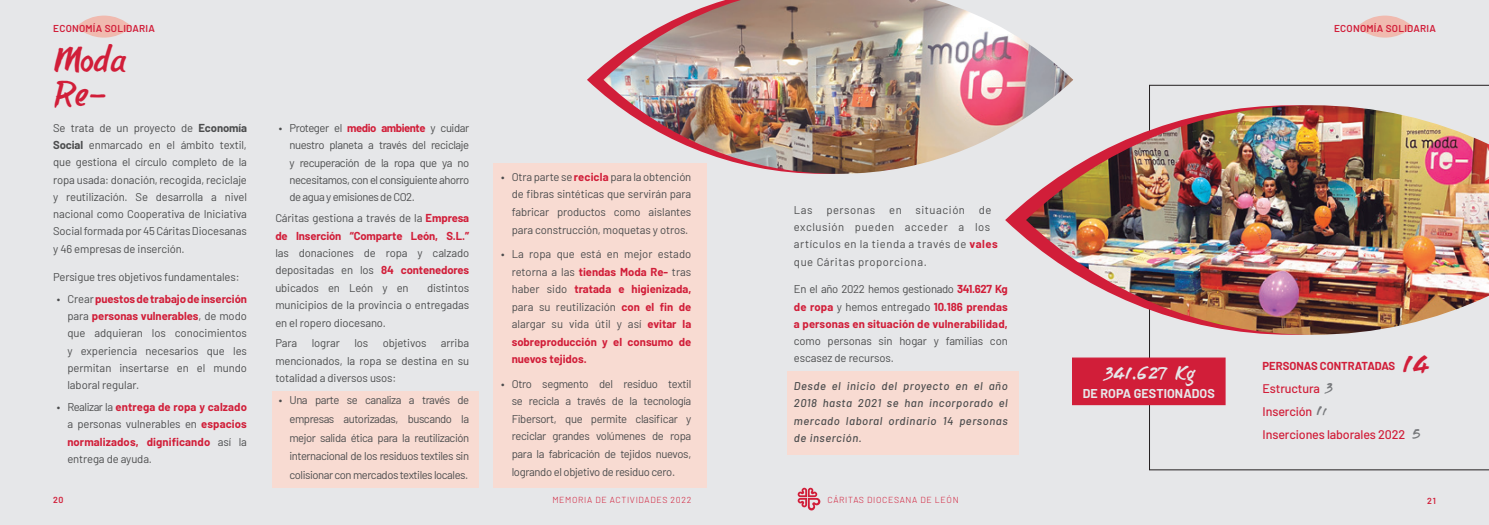
<style>
.page{position:relative;width:1489px;height:525px;background:#fff}
.page>*{position:absolute;margin:0;border:0;box-sizing:border-box;transform-origin:0 0}
.t1{font:42.5px/33.8px "Hello Font ID Qing Hua Xing Kai";letter-spacing:-.01em;color:#d11e39}
.t2{font:32.5px "Hello Font ID Qing Hua Xing Kai";color:#d11e39}
.t3{font:22.5px "Hello Font ID Qing Hua Xing Kai";letter-spacing:.005em;color:#e6e7e9}
.t4{font:500 12.5px/22.9px "Barlow";letter-spacing:-.01em;color:#d11e39}
.t5{font:700 12.5px "Barlow";letter-spacing:.005em;color:#e6e7e9}
.t6{font:11.25px/17.2px "Barlow";letter-spacing:-.01em;color:#4b4c4d;text-align:justify}
.t7{font:700 11.25px/17.5px "Barlow";color:#d11e39;text-align:justify}
.t8{font:italic 500 11.25px/17.2px "Barlow";letter-spacing:.05em;color:#4b4c4d;text-align:justify}
.t9{font:11.25px/17.2px "Barlow";letter-spacing:.05em;color:#4b4c4d}
.t10{font:600 10px "Barlow";letter-spacing:.025em;color:#d11e39}
.t11{font:300 8.75px "Barlow";letter-spacing:.075em;color:#d11e39}
.t12{font:600 8.75px "Barlow";color:#d11e39}
.s1{font-weight:700}
.s2{font-weight:700;color:#d11e39}
.s3{font-weight:400;color:#4b4c4d}
.s4{font-family:"Hello Font ID Qing Hua Xing Kai";font-weight:400;font-size:17.5px;color:#76787b}
.s5{font-family:"Hello Font ID Qing Hua Xing Kai";font-weight:400;font-size:13.75px;color:#76787b}
</style>
<div class="page">
<div style="left:0;top:0;width:1488px;height:524px;background:#e6e7e9"></div>
<div style="left:272px;top:391px;width:206px;height:96px;background:#f8dbd2"></div>
<div style="left:492px;top:163px;width:214px;height:324px;background:#f8dbd2"></div>
<div style="left:787px;top:371px;width:231px;height:83px;background:#f8dbd2"></div>
<svg style="left:76px;top:16px;width:56px;height:22px"></svg>
<div style="left:1357px;top:16px;width:55px;height:22px;background:#f0baaf;border-radius:50%"></div>
<svg style="left:797px;top:487px;width:23px;height:23px"></svg>
<svg style="left:1149px;top:85px;width:339px;height:384px"></svg>
<img style="left:1025px;top:105px;width:463px;height:229px">
<div style="left:1071px;top:357px;width:154px;height:48px;background:#d11e39;border:1px solid #d11e39"></div>
<img style="left:603px;top:0;width:470px;height:174px">
<p class="t10" style="left:53px;top:21px;width:103px">ECONOMÍA SOLIDARIA</p>
<h1 class="t1" style="left:53px;top:44px;width:75px">Moda<br>Re-</h1>
<p class="t6" style="left:53px;top:118px;width:195px">Se trata de un proyecto de <span class="s1">Economía Social</span> enmarcado en el ámbito textil, que gestiona el círculo completo de la ropa usada: donación, recogida, reciclaje y reutilización. Se desarrolla a nivel nacional como Cooperativa de Iniciativa Social formada por 45 Cáritas Diocesanas y 46 empresas de inserción.</p>
<p class="t6" style="left:53px;top:267px;width:188px">Persigue tres objetivos fundamentales:</p>
<p class="t6" style="left:67px;top:289px;width:181px;text-indent:-11px">• Crear<span class="s2">puestos de trabajo de inserción </span>para <span class="s2">personas vulnerables</span>, de modo que adquieran los conocimientos y experiencia necesarios que les permitan insertarse en el mundo laboral regular.</p>
<p class="t7" style="left:67px;top:397px;width:181px;text-indent:-11px"><span class="s3">• Realizar la</span> entrega de ropa y calzado <span class="s3">a personas vulnerables en</span> espacios normalizados, dignificando <span class="s3">así la entrega de ayuda.</span></p>
<p class="t6" style="left:289px;top:118px;width:181px;text-indent:-11px">• Proteger el <span class="s2">medio ambiente</span> y cuidar nuestro planeta a través del reciclaje y recuperación de la ropa que ya no necesitamos, con el consiguiente ahorro de agua y emisiones de CO2.</p>
<p class="t7" style="left:275px;top:208px;width:195px"><span class="s3">Cáritas gestiona a través de la</span> Empresa de Inserción “Comparte León, S.L.”</p>
<p class="t6" style="left:275px;top:243px;width:195px">las donaciones de ropa y calzado depositadas en los <span class="s2">84 contenedores </span>ubicados en León y en</p>
<p class="t6" style="left:275px;top:278px;width:195px;text-indent:152px">distintos municipios de la provincia o entregadas en el ropero diocesano.</p>
<p class="t6" style="left:275px;top:334px;width:23px">Para</p>
<p class="t6" style="left:312px;top:334px;width:30px">lograr</p>
<p class="t6" style="left:354px;top:334px;width:15px">los</p>
<p class="t6" style="left:383px;top:334px;width:45px">objetivos</p>
<p class="t6" style="left:275px;top:333px;width:195px;text-indent:166px">arriba mencionados, la ropa se destina en su totalidad a diversos usos:</p>
<p class="t6" style="left:289px;top:390px;width:181px;line-height:18.6px;text-indent:-11px">• Una parte se canaliza a través de empresas autorizadas, buscando la mejor salida ética para la reutilización internacional de los residuos textiles sin colisionar con mercados textiles locales.</p>
<p class="t6" style="left:511px;top:167px;width:181px;text-indent:-11px">• Otra parte se <span class="s2">recicla</span> para la obtención de fibras sintéticas que servirán para fabricar productos como aislantes para construcción, moquetas y otros.</p>
<p class="t7" style="left:511px;top:244px;width:181px;text-indent:-11px"><span class="s3">• La ropa que está en mejor estado retorna a las</span> tiendas Moda Re- <span class="s3">tras haber sido</span> tratada e higienizada, <span class="s3">para su reutilización</span> con el fin de <span class="s3">alargar su vida útil y así</span> evitar la sobreproducción y el consumo de nuevos tejidos.</p>
<p class="t6" style="left:511px;top:374px;width:181px;text-indent:-11px">• Otro segmento del residuo textil se recicla a través de la tecnología Fibersort, que permite clasificar y reciclar grandes volúmenes de ropa para la fabricación de tejidos nuevos, logrando el objetivo de residuo cero.</p>
<p class="t12" style="left:53px;top:493px;width:12px">20</p>
<p class="t11" style="left:552px;top:493px;width:140px">MEMORIA DE ACTIVIDADES 2022</p>
<p class="t9" style="left:793px;top:200px;width:205px">Las personas en situación de exclusión pueden acceder a los artículos en la tienda a través de <span class="s2">vales </span>que Cáritas proporciona.</p>
<p class="t7" style="left:793px;top:280px;width:215px"><span class="s3">En el año 2022 hemos gestionado</span> 341.627 Kg de ropa <span class="s3">y hemos entregado</span> 10.186 prendas a personas en situación de vulnerabilidad,</p>
<p class="t6" style="left:793px;top:331px;width:215px">como personas sin hogar y familias con escasez de recursos.</p>
<p class="t8" style="left:793px;top:376px;width:215px">Desde el inicio del proyecto en el año 2018 hasta 2021 se han incorporado el mercado laboral ordinario 14 personas de inserción.</p>
<p class="t10" style="left:1333px;top:21px;width:103px">ECONOMÍA SOLIDARIA</p>
<p class="t10" style="left:1363px;top:21px;width:73px">ACCIÓN SOCIAL</p>
<h3 class="t3" style="left:1102px;top:360px;width:93px">341.627 Kg</h3>
<p class="t5" style="left:1082px;top:384px;width:133px">DE ROPA GESTIONADOS</p>
<h2 class="t2" style="left:1402px;top:345px;width:28px">14</h2>
<p class="t7" style="left:1262px;top:356px;width:134px">PERSONAS CONTRATADAS</p>
<p class="t4" style="left:1262px;top:376px;width:159px">Estructura <span class="s4">3<br></span>Inserción <span class="s4">1</span><span class="s5">1<br></span>Inserciones laborales 2022 <span class="s4">5</span></p>
<p class="t11" style="left:827px;top:493px;width:133px">CÁRITAS DIOCESANA DE LEÓN</p>
<p class="t12" style="left:1427px;top:494px;width:10px">21</p>
</div>
